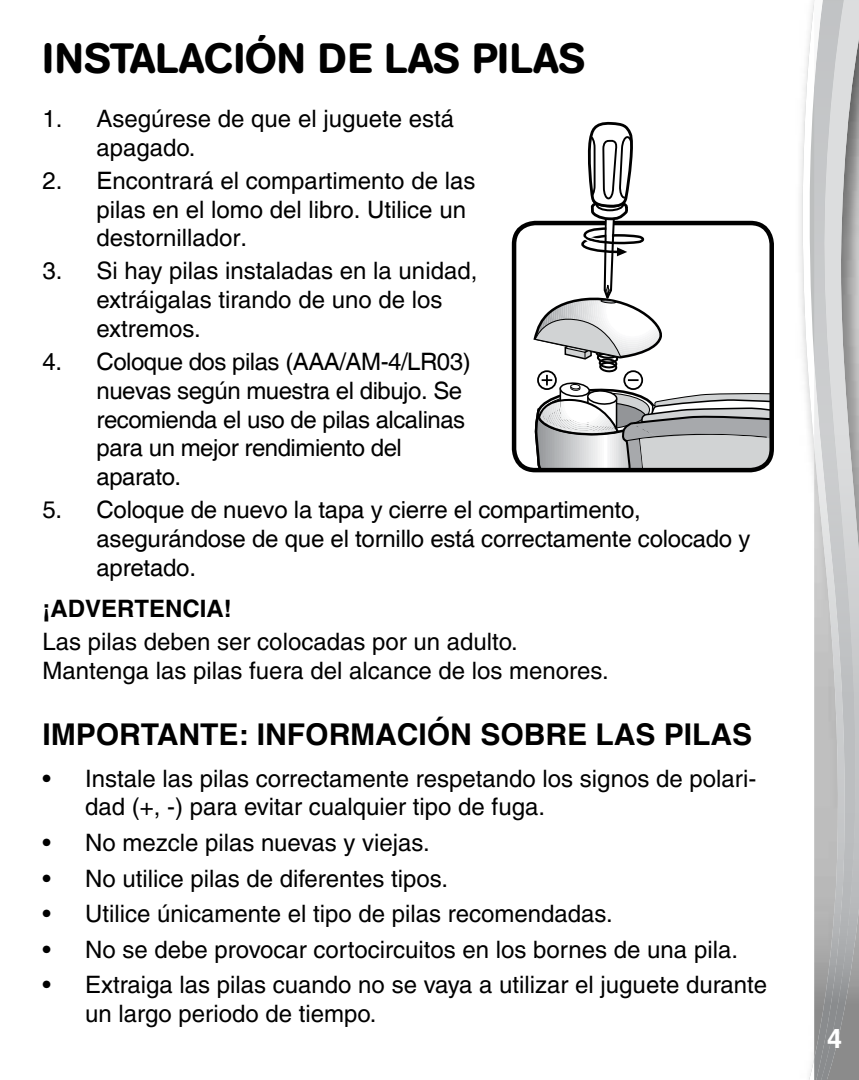
<style>
.page{position:relative;width:859px;height:1080px;background:#fff}
.page>*{position:absolute;margin:0;border:0;box-sizing:border-box;transform-origin:0 0}
.t1{font:500 42px "AG Book Rounded";color:#000}
.t2{font:700 33px "Helvetica";color:#fff}
.t3{font:700 30px "Helvetica";color:#000}
.t4{font:700 27px "Helvetica";color:#fff}
.t5{font:500 24px/28.8px "Helvetica";color:#000}
.t6{font:24px/28.8px "Helvetica";letter-spacing:-.01em;color:#000}
.t7{font:700 24px "Helvetica";color:#000}
</style>
<div class="page">
<div style="left:512px;top:221px;width:262px;height:251px;border:4px solid #000;border-radius:21px"></div>
<svg style="left:532px;top:121px;width:240px;height:349px"></svg>
<svg style="left:802px;top:0;width:12px;height:1080px"></svg>
<img style="left:857px;top:0;width:2px;height:1080px">
<img style="left:847px;top:0;width:10px;height:1080px">
<img style="left:814px;top:0;width:33px;height:1080px">
<h1 class="t1" style="left:43px;top:33px;width:544px">INSTALACIÓN DE LAS PILAS</h1>
<p class="t5" style="left:97px;top:104px;width:359px;text-indent:-54px">1. Asegúrese de que el juguete está apagado.</p>
<p class="t6" style="left:97px;top:167px;width:380px;text-indent:-54px">2. Encontrará el compartimento de las pilas en el lomo del libro. Utilice un destornillador.</p>
<p class="t5" style="left:97px;top:256px;width:382px;text-indent:-54px">3. Si hay pilas instaladas en la unidad, extráigalas tirando de uno de los extremos.</p>
<p class="t6" style="left:97px;top:348px;width:376px;text-indent:-54px">4. Coloque dos pilas (AAA/AM-4/LR03) nuevas según muestra el dibujo. Se recomienda el uso de pilas alcalinas para un mejor rendimiento del aparato.</p>
<p class="t6" style="left:97px;top:496px;width:655px;text-indent:-54px">5. Coloque de nuevo la tapa y cierre el compartimento, asegurándose de que el tornillo está correctamente colocado y apretado.</p>
<p class="t7" style="left:43px;top:594px;width:191px">¡ADVERTENCIA!</p>
<p class="t5" style="left:43px;top:628px;width:568px">Las pilas deben ser colocadas por un adulto.<br>Mantenga las pilas fuera del alcance de los menores.</p>
<p class="t3" style="left:43px;top:710px;width:711px">IMPORTANTE: INFORMACIÓN SOBRE LAS PILAS</p>
<p class="t5" style="left:85px;top:764px;width:673px;text-indent:-43px">• Instale las pilas correctamente respetando los signos de polari&shy;dad (+, -) para evitar cualquier tipo de fuga.</p>
<p class="t5" style="left:43px;top:828px;width:389px">• No mezcle pilas nuevas y viejas.</p>
<p class="t5" style="left:43px;top:864px;width:407px">• No utilice pilas de diferentes tipos.</p>
<p class="t5" style="left:43px;top:899px;width:572px">• Utilice únicamente el tipo de pilas recomendadas.</p>
<p class="t5" style="left:43px;top:935px;width:697px">• No se debe provocar cortocircuitos en los bornes de una pila.</p>
<p class="t5" style="left:85px;top:970px;width:684px;text-indent:-43px">• Extraiga las pilas cuando no se vaya a utilizar el juguete durante un largo periodo de tiempo.</p>
<p class="t4" style="left:827px;top:1017px;width:17px">4</p>
<h2 class="t2" style="left:820px;top:1016px;width:20px">5</h2>
</div>
